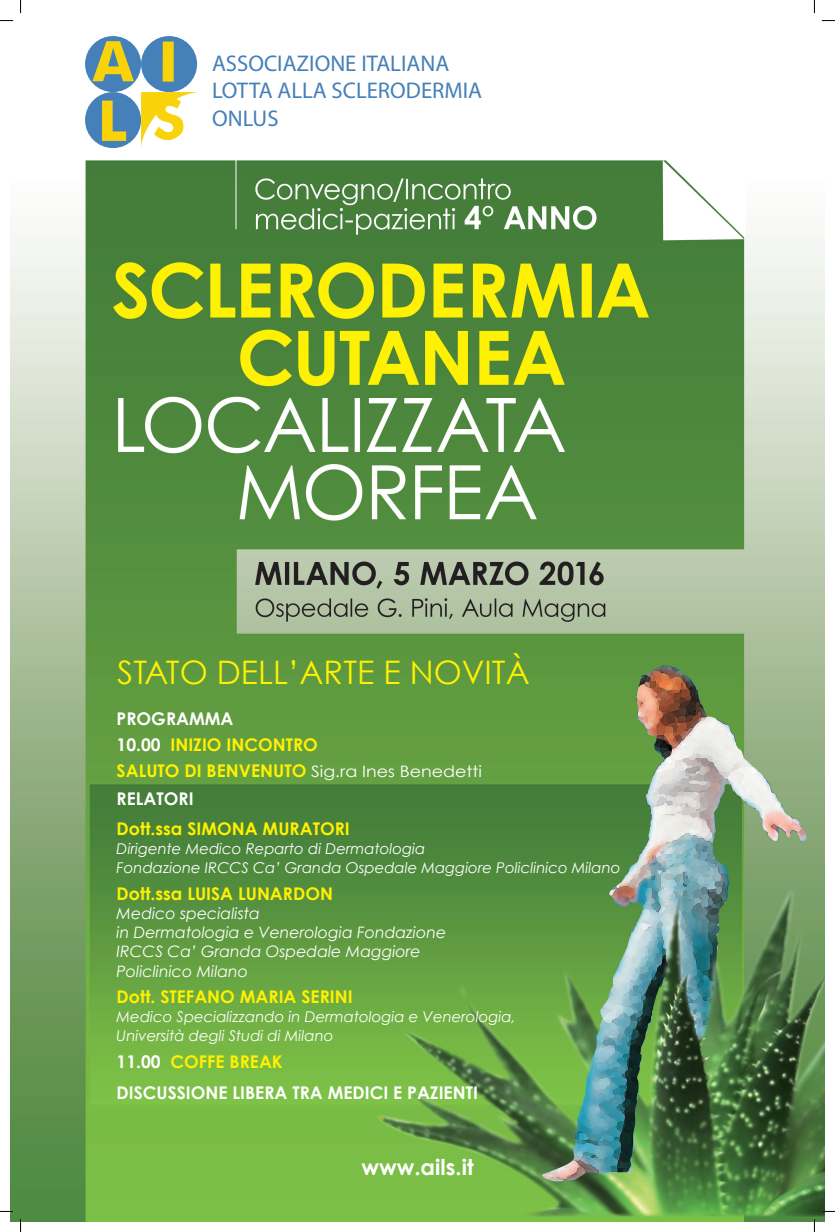
<style>
.page{position:relative;width:835px;height:1232px;background:#fff}
.page>*{position:absolute;margin:0;border:0;box-sizing:border-box;transform-origin:0 0}
.t1{font:32.38px "Century Gothic";color:#fff101}
.t2{font:22.75px/27.3px "Myriad";color:#4680b8}
.t3{font:700 21.88px "Century Gothic";color:#fff}
.t4{font:700 17.5px "Century Gothic";color:#fff101}
.t5{font:700 17.5px "Century Gothic";color:#fff}
.t6{font:italic 15.75px "Century Gothic";color:#fff}
.t7{font:15.75px "Century Gothic";color:#fff;scale:1.11 1}
.t8{font:italic 14.88px "Century Gothic";color:#fff}
.s1{color:#fff}
.s2{font-weight:700;font-size:17.5px;color:#fff101}
</style>
<div class="page">
<img style="left:11px;top:11px;width:813px;height:1210px">
<hr style="left:236px;top:149px;width:1px;height:80px;background:#fff">
<div style="left:85px;top:92px;width:56px;height:56px;background:#4680b8;border-radius:50%"></div>
<div style="left:141px;top:36px;width:56px;height:56px;background:#4680b8;border-radius:50%"></div>
<div style="left:85px;top:36px;width:56px;height:56px;background:#4680b8;border-radius:50%"></div>
<svg style="left:92px;top:41px;width:42px;height:40px"></svg>
<div style="left:163px;top:42px;width:11px;height:40px;background:#f8d309"></div>
<svg style="left:102px;top:101px;width:24px;height:40px"></svg>
<svg style="left:141px;top:92px;width:57px;height:57px"></svg>
<svg style="left:0;top:20px;width:13px;height:1px"></svg>
<svg style="left:822px;top:20px;width:13px;height:1px"></svg>
<svg style="left:0;top:1211px;width:13px;height:1px"></svg>
<svg style="left:822px;top:1211px;width:13px;height:1px"></svg>
<svg style="left:20px;top:0;width:1px;height:13px"></svg>
<svg style="left:20px;top:1219px;width:1px;height:13px"></svg>
<svg style="left:814px;top:0;width:1px;height:13px"></svg>
<svg style="left:814px;top:1219px;width:1px;height:13px"></svg>
<p class="t2" style="left:212px;top:51px;width:272px">ASSOCIAZIONE ITALIANA<br>LOTTA ALLA SCLERODERMIA<br>ONLUS</p>
<p class="t1" style="left:117px;top:653px;width:414px">STATO DELL’ARTE E NOVITÀ</p>
<p class="t5" style="left:117px;top:707px;width:118px">PROGRAMMA</p>
<p class="t4" style="left:117px;top:733px;width:203px"><span class="s1">10.00</span> INIZIO INCONTRO</p>
<p class="t7" style="left:117px;top:762px;width:331px"><span class="s2">SALUTO DI BENVENUTO</span> Sig.ra Ines Benedetti</p>
<p class="t5" style="left:117px;top:788px;width:78px">RELATORI</p>
<p class="t4" style="left:117px;top:817px;width:235px">Dott.ssa SIMONA MURATORI</p>
<p class="t8" style="left:117px;top:840px;width:310px">Dirigente Medico Reparto di Dermatologia</p>
<p class="t8" style="left:117px;top:859px;width:505px">Fondazione IRCCS Ca’ Granda Ospedale Maggiore Policlinico Milano</p>
<p class="t4" style="left:117px;top:882px;width:218px">Dott.ssa LUISA LUNARDON</p>
<p class="t6" style="left:117px;top:903px;width:145px">Medico specialista</p>
<p class="t6" style="left:117px;top:923px;width:331px">in Dermatologia e Venerologia Fondazione</p>
<p class="t6" style="left:117px;top:942px;width:306px">IRCCS Ca’ Granda Ospedale Maggiore</p>
<p class="t6" style="left:117px;top:961px;width:133px">Policlinico Milano</p>
<p class="t4" style="left:117px;top:985px;width:237px">Dott. STEFANO MARIA SERINI</p>
<p class="t8" style="left:117px;top:1008px;width:400px">Medico Specializzando in Dermatologia e Venerologia,</p>
<p class="t8" style="left:117px;top:1027px;width:218px">Università degli Studi di Milano</p>
<p class="t4" style="left:117px;top:1050px;width:168px"><span class="s1">11.00</span> COFFE BREAK</p>
<p class="t5" style="left:117px;top:1082px;width:363px">DISCUSSIONE LIBERA TRA MEDICI E PAZIENTI</p>
<p class="t3" style="left:361px;top:1153px;width:114px">www.ails.it</p>
</div>
